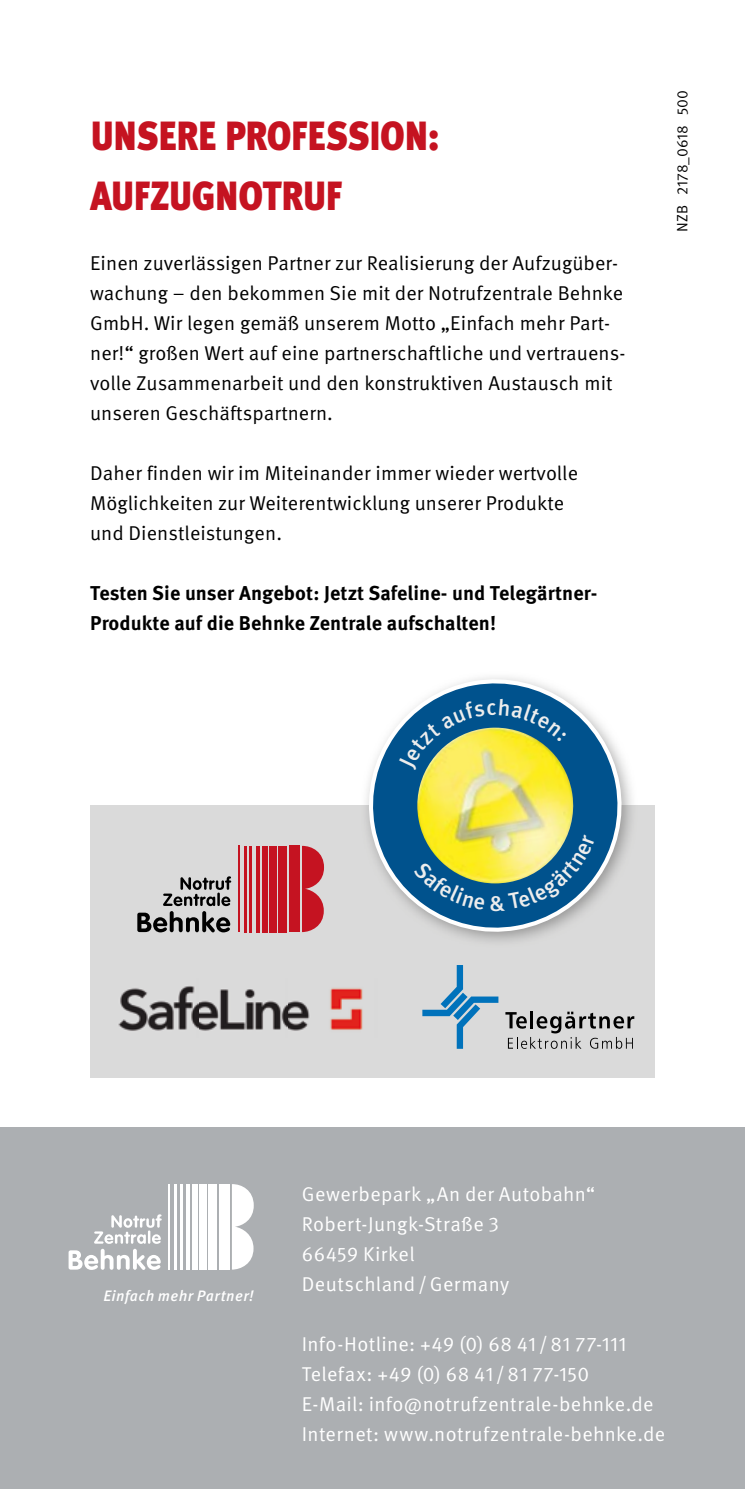
<style>
.page{position:relative;width:745px;height:1489px;background:#fff}
.page>*{position:absolute;margin:0;border:0;box-sizing:border-box;transform-origin:0 0}
.t1{font:900 50px/60px "Meta Pro";letter-spacing:-.04em;color:#c51321;scale:.8 1}
.t2{font:20px/30px "Meta Pro Norm";letter-spacing:.005em;color:#000}
.t3{font:20px/30px "Meta Pro Norm";letter-spacing:.02em;color:#fff}
.t4{font:700 20px/30px "Meta Pro";letter-spacing:.005em;color:#000}
.t5{font:italic 500 15px "Meta Pro";letter-spacing:.025em;color:#fff}
.t6{font:15px "Meta Pro Norm";color:#000}
.s1{font-size:42px}
</style>
<div class="page">
<div style="left:90px;top:805px;width:564px;height:272px;background:#dadada"></div>
<div style="left:0;top:1127px;width:744px;height:361px;background:#acafb2"></div>
<div style="left:219px;top:1183px;width:10px;height:86px;background:#fff"></div>
<div style="left:209px;top:1184px;width:8px;height:85px;background:#fff"></div>
<div style="left:200px;top:1184px;width:7px;height:85px;background:#fff"></div>
<div style="left:192px;top:1184px;width:5px;height:85px;background:#fff"></div>
<hr style="left:186px;top:1184px;width:3px;height:85px;background:#fff">
<hr style="left:180px;top:1184px;width:2px;height:85px;background:#fff">
<hr style="left:174px;top:1184px;width:2px;height:85px;background:#fff">
<hr style="left:168px;top:1183px;width:1px;height:86px;background:#fff">
<svg style="left:232px;top:1184px;width:21px;height:85px"></svg>
<svg style="left:68px;top:1214px;width:94px;height:55px"></svg>
<img style="left:118px;top:986px;width:245px;height:45px">
<svg style="left:422px;top:965px;width:76px;height:83px"></svg>
<hr style="left:529px;top:1010px;width:3px;height:18px;background:#000">
<svg style="left:505px;top:1011px;width:129px;height:37px"></svg>
<div style="left:289px;top:845px;width:10px;height:86px;background:#c51321"></div>
<div style="left:278px;top:846px;width:9px;height:86px;background:#c51321"></div>
<div style="left:269px;top:846px;width:8px;height:86px;background:#c51321"></div>
<div style="left:262px;top:846px;width:5px;height:86px;background:#c51321"></div>
<svg style="left:256px;top:846px;width:3px;height:86px"></svg>
<hr style="left:249px;top:846px;width:3px;height:86px;background:#c51321">
<hr style="left:244px;top:846px;width:2px;height:86px;background:#c51321">
<hr style="left:238px;top:845px;width:1px;height:87px;background:#c51321">
<svg style="left:302px;top:845px;width:22px;height:87px"></svg>
<svg style="left:137px;top:876px;width:94px;height:56px"></svg>
<svg style="left:366px;top:677px;width:265px;height:264px"></svg>
<img style="left:417px;top:727px;width:161px;height:107px">
<svg style="left:398px;top:698px;width:168px;height:72px;background:#638f7b"></svg>
<svg style="left:413px;top:834px;width:182px;height:76px;background:#66917e"></svg>
<h1 class="t1" style="left:90px;top:100px;width:438px">unsere profession<span class="s1">: </span>aufzugnotruf</h1>
<p class="t2" style="left:90px;top:247px;width:536px">Einen zuverlässigen Partner zur Realisierung der Aufzugüber&shy;wachung – den bekommen Sie mit der Notrufzentrale Behnke GmbH. Wir legen gemäß unserem Motto „Einfach mehr Part&shy;ner!“ großen Wert auf eine partnerschaftliche und vertrauens&shy;volle Zusammenarbeit und den konstruktiven Austausch mit unseren Geschäftspartnern.</p>
<p class="t2" style="left:90px;top:457px;width:489px">Daher finden wir im Miteinander immer wieder wertvolle<br>Möglichkeiten zur Weiterentwicklung unserer Produkte und Dienstleistungen.</p>
<p class="t4" style="left:90px;top:577px;width:508px">Testen Sie unser Angebot: Jetzt Safeline- und Telegärtner-<br>Produkte auf die Behnke Zentrale aufschalten!</p>
<p class="t6" style="left:670px;top:232px;width:143px;rotate:-90deg">NZB 2178_0618 500</p>
<p class="t5" style="left:103px;top:1283px;width:152px">Einfach mehr Partner!</p>
<p class="t3" style="left:301px;top:1177px;width:295px">Gewerbepark „An der Autobahn“<br>Robert-Jungk-Straße 3<br>66459 Kirkel<br>Deutschland/Germany</p>
<p class="t3" style="left:301px;top:1327px;width:365px">Info-Hotline: +49 (0) 68 41/81 77-111<br>Telefax: +49 (0) 68 41/81 77-150<br>E-Mail: info@notrufzentrale-behnke.de Internet: www.notrufzentrale-behnke.de</p>
</div>
